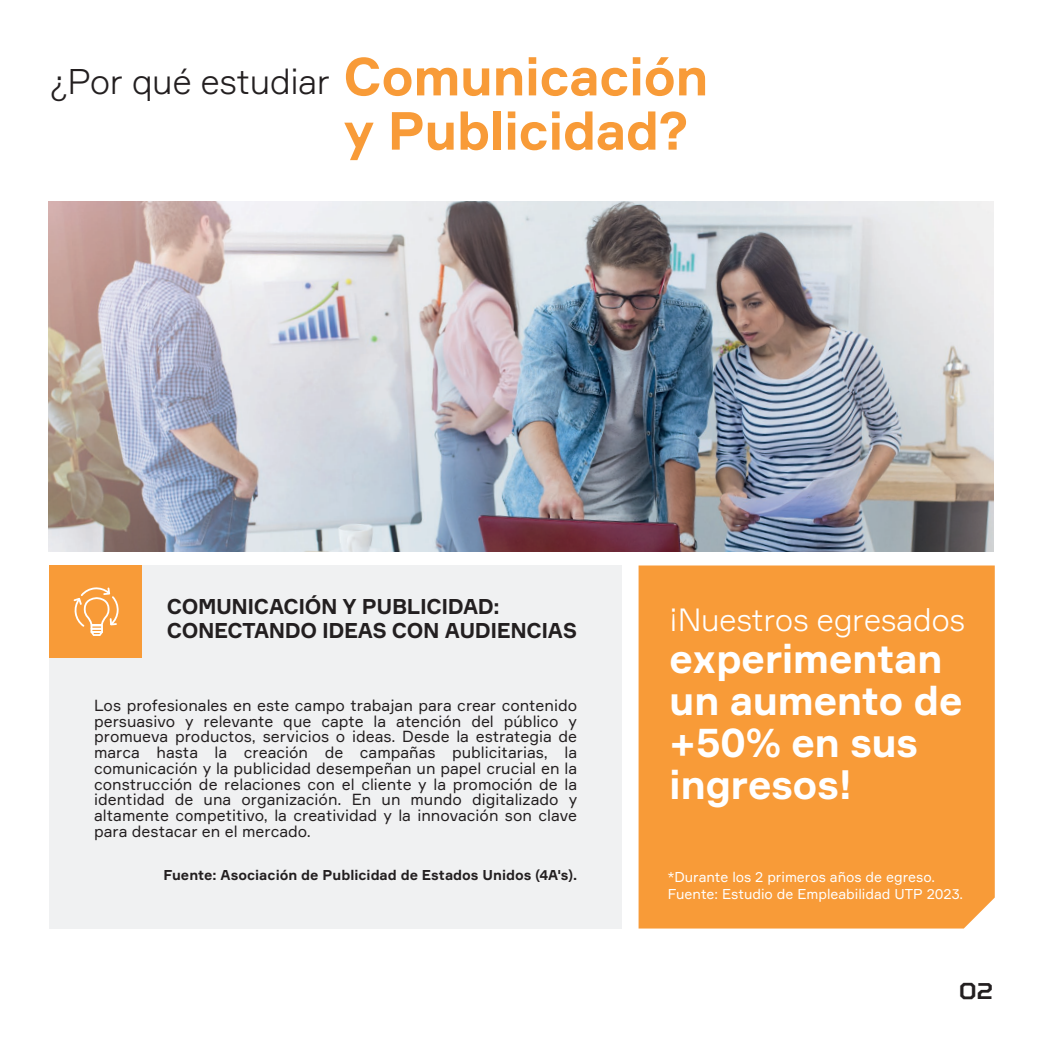
<style>
.page{position:relative;width:1042px;height:1042px;background:#fff}
.page>*{position:absolute;margin:0;border:0;box-sizing:border-box;transform-origin:0 0}
.t1{font:700 52.5px "Formular";letter-spacing:-.015em;color:#f89b38}
.t2{font:700 40.25px/42px "Formular";letter-spacing:-.015em;color:#fff}
.t3{font:300 35px "Formular";letter-spacing:-.015em;color:#231f20}
.t4{font:300 31.5px "Formular";letter-spacing:-.015em;color:#fff}
.t5{font:700 22.75px "TT Squares";color:#231f20}
.t6{font:700 21px/24.5px "Formular";letter-spacing:-.02em;color:#231f20}
.t7{font:15.75px/15.8px "Formular";color:#231f20;text-align:justify}
.t8{font:14px/17.5px "Formular";color:#fff}
.t9{font:700 14px "Formular";color:#231f20}
.s1{font-weight:700;font-size:52.5px;color:#f89b38}
</style>
<div class="page">
<div style="left:49px;top:565px;width:573px;height:363px;background:#f0f1f2"></div>
<div style="left:638px;top:565px;width:357px;height:363px;background:#f89b38"></div>
<div style="left:49px;top:565px;width:93px;height:93px;background:#f89b38"></div>
<svg style="left:74px;top:587px;width:45px;height:49px"></svg>
<img style="left:49px;top:202px;width:945px;height:349px">
<h3 class="t3" style="left:50px;top:60px;width:660px">¿Por qué estudiar <span class="s1">Comunicación</span></h3>
<h1 class="t1" style="left:343px;top:98px;width:347px">y Publicidad?</h1>
<h3 class="t6" style="left:167px;top:594px;width:412px">COMUNICACIÓN Y PUBLICIDAD:<br>CONECTANDO IDEAS CON AUDIENCIAS</h3>
<p class="t7" style="left:94px;top:697px;width:484px">Los profesionales en este campo trabajan para crear contenido persuasivo y relevante que capte la atención del público y promueva productos, servicios o ideas. Desde la estrategia de marca hasta la creación de campañas publicitarias, la comunicación y la publicidad desempeñan un papel crucial en la construcción de relaciones con el cliente y la promoción de la identidad de una organización. En un mundo digitalizado y altamente competitivo, la creatividad y la innovación son clave para destacar en el mercado.</p>
<p class="t9" style="left:163px;top:866px;width:415px">Fuente: Asociación de Publicidad de Estados Unidos (4A's).</p>
<h3 class="t4" style="left:669px;top:601px;width:298px">¡Nuestros egresados</h3>
<h2 class="t2" style="left:669px;top:637px;width:295px">experimentan un aumento de +50% en sus ingresos!</h2>
<p class="t8" style="left:668px;top:868px;width:297px">*Durante los 2 primeros años de egreso.<br>Fuente: Estudio de Empleabilidad UTP 2023.</p>
<h3 class="t5" style="left:958px;top:977px;width:36px">02</h3>
</div>
